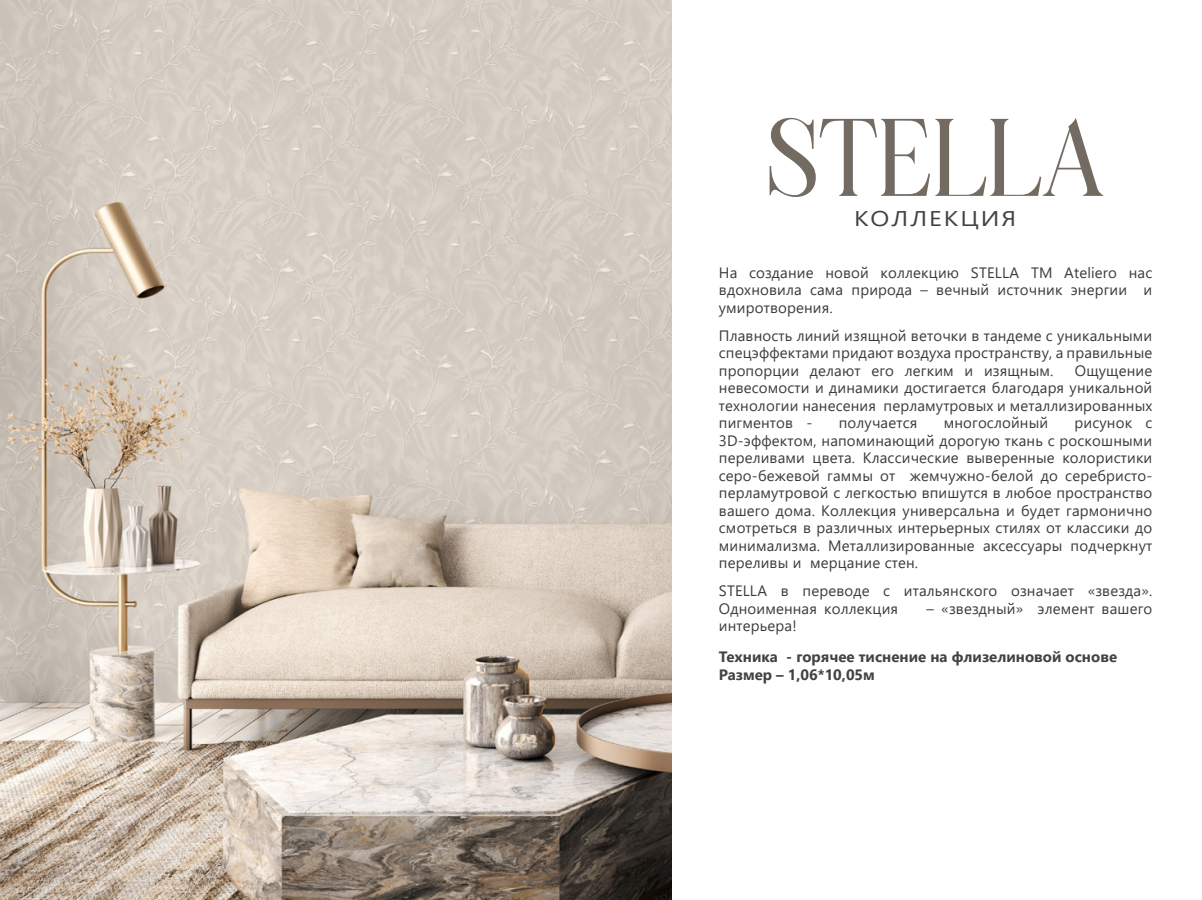
<style>
.page{position:relative;width:1202px;height:900px;background:#fff}
.page>*{position:absolute;margin:0;border:0;box-sizing:border-box;transform-origin:0 0}
.t1{font:110px "Casanova Serif Display Free Regula";color:#736a62}
.t2{font:21.25px "Segoe UI";letter-spacing:.08em;color:#424242;scale:1.18 1}
.t3{font:15px/17.5px "Segoe UI";letter-spacing:.01em;color:#393d3f;text-align:justify}
.t4{font:700 15px "Segoe UI";color:#424242}
</style>
<div class="page">
<img style="left:0;top:0;width:671px;height:900px">
<p class="t1" style="left:766px;top:99px;width:339px">STELLA</p>
<p class="t2" style="left:854px;top:198px;width:139px">КОЛЛЕКЦИЯ</p>
<p class="t3" style="left:718px;top:262px;width:435px">На создание новой коллекцию STELLA TM Ateliero нас вдохновила сама природа – вечный источник энергии и умиротворения.</p>
<p class="t3" style="left:718px;top:325px;width:435px">Плавность линий изящной веточки в тандеме с уникальными спецэффектами придают воздуха пространству, а правильные пропорции делают его легким и изящным.</p>
<p class="t3" style="left:718px;top:360px;width:435px;text-indent:356px">Ощущение невесомости и динамики достигается благодаря уникальной технологии нанесения перламутровых и металлизированных пигментов -</p>
<p class="t3" style="left:838px;top:413px;width:80px">получается</p>
<p class="t3" style="left:943px;top:413px;width:106px">многослойный</p>
<p class="t3" style="left:718px;top:413px;width:435px;text-indent:355px">рисунок с 3D-эффектом, напоминающий дорогую ткань с роскошными переливами цвета. Классические выверенные колористики серо-бежевой гаммы от жемчужно-белой до серебристо&shy;перламутровой с легкостью впишутся в любое пространство вашего дома. Коллекция универсальна и будет гармонично смотреться в различных интерьерных стилях от классики до минимализма. Металлизированные аксессуары подчеркнут переливы и мерцание стен.</p>
<p class="t3" style="left:718px;top:581px;width:435px">STELLA в переводе с итальянского означает «звезда».<br>Одноименная коллекция</p>
<p class="t3" style="left:926px;top:598px;width:227px">– «звездный» элемент вашего</p>
<p class="t3" style="left:718px;top:616px;width:79px">интерьера!</p>
<p class="t4" style="left:718px;top:643px;width:400px">Техника - горячее тиснение на флизелиновой основе</p>
<p class="t4" style="left:718px;top:661px;width:157px">Размер – 1,06*10,05м</p>
</div>
